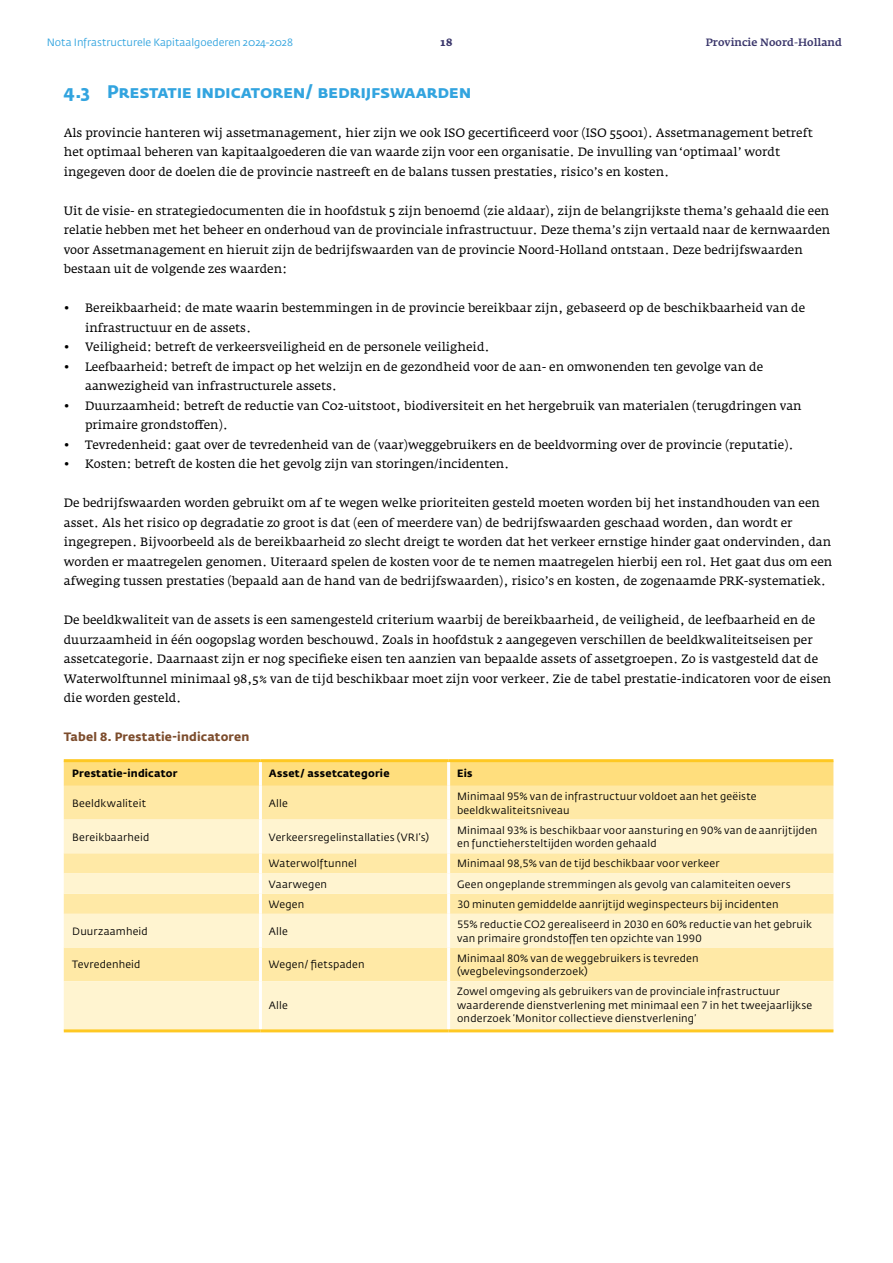
<style>
.page{position:relative;width:893px;height:1263px;background:#fff}
.page>*{position:absolute;margin:0;border:0;box-sizing:border-box;transform-origin:0 0}
.Paragraafkop_KOP_1{font:700 18px "Fedra Sans Std";letter-spacing:-.015em;color:#32a4df}
.body{font:12px/19.5px "Fedra Serif A Std";color:#000}
._1_Tabeltitel{font:700 12px "Fedra Sans Std";letter-spacing:.01em;color:#7c4c2c}
._3_Tabeltekst{font:10.5px/13.5px "Fedra Sans Std";letter-spacing:.015em;color:#000}
.t1{font:10.5px "Fedra Sans Std";color:#32a4df}
._2_Tabelvet{font:700 10.5px "Fedra Sans Std";letter-spacing:.015em;color:#000}
.t2{font:500 10.5px "Fedra Serif A Std";color:#3a366b}
.t3{font:700 10.5px "Fedra Serif A Std";color:#3a366b}
</style>
<div class="page">
<svg style="left:64px;top:762px;width:769px;height:24px;background:#fede7d"></svg>
<div style="left:64px;top:786px;width:769px;height:33px;background:#ffe9a6"></div>
<svg style="left:64px;top:819px;width:769px;height:210px;background:#fff0c1"></svg>
<hr style="left:64px;top:759px;width:196px;height:3px;background:#fec823">
<hr style="left:260px;top:759px;width:189px;height:3px;background:#fec823">
<hr style="left:449px;top:759px;width:384px;height:3px;background:#fec823">
<hr style="left:447px;top:762px;width:3px;height:24px;background:#fff">
<hr style="left:447px;top:786px;width:3px;height:33px;background:#fff">
<hr style="left:447px;top:819px;width:3px;height:34px;background:#fff">
<hr style="left:447px;top:853px;width:3px;height:20px;background:#fff">
<hr style="left:447px;top:873px;width:3px;height:21px;background:#fff">
<hr style="left:447px;top:894px;width:3px;height:20px;background:#fff">
<hr style="left:447px;top:914px;width:3px;height:33px;background:#fff">
<hr style="left:447px;top:947px;width:3px;height:34px;background:#fff">
<hr style="left:447px;top:981px;width:3px;height:48px;background:#fff">
<hr style="left:259px;top:762px;width:3px;height:24px;background:#fff">
<hr style="left:259px;top:786px;width:3px;height:33px;background:#fff">
<hr style="left:259px;top:819px;width:3px;height:34px;background:#fff">
<hr style="left:259px;top:853px;width:3px;height:20px;background:#fff">
<hr style="left:259px;top:873px;width:3px;height:21px;background:#fff">
<hr style="left:259px;top:894px;width:3px;height:20px;background:#fff">
<hr style="left:259px;top:914px;width:3px;height:33px;background:#fff">
<hr style="left:259px;top:947px;width:3px;height:34px;background:#fff">
<hr style="left:259px;top:981px;width:3px;height:48px;background:#fff">
<hr style="left:64px;top:1029px;width:196px;height:3px;background:#fec823">
<hr style="left:260px;top:1029px;width:189px;height:3px;background:#fec823">
<hr style="left:449px;top:1029px;width:384px;height:3px;background:#fec823">
<p class="t1" style="left:47px;top:36px;width:248px">Nota Infrastructurele Kapitaalgoederen 2024-2028</p>
<p class="t3" style="left:440px;top:36px;width:13px">18</p>
<p class="t2" style="left:706px;top:36px;width:138px">Provincie Noord-Holland</p>
<p class="Paragraafkop_KOP_1" style="left:64px;top:80px;width:409px">4.3 Prestatie indicatoren/ bedrijfswaarden</p>
<p class="body" style="left:64px;top:123px;width:750px">Als provincie hanteren wij assetmanagement, hier zijn we ook ISO gecertificeerd voor (ISO 55001). Assetmanagement betreft het optimaal beheren van kapitaalgoederen die van waarde zijn voor een organisatie. De invulling van ‘optimaal’ wordt ingegeven door de doelen die de provincie nastreeft en de balans tussen prestaties, risico’s en kosten.</p>
<p class="body" style="left:64px;top:201px;width:768px">Uit de visie- en strategiedocumenten die in hoofdstuk 5 zijn benoemd (zie aldaar), zijn de belangrijkste thema’s gehaald die een relatie hebben met het beheer en onderhoud van de provinciale infrastructuur. Deze thema’s zijn vertaald naar de kernwaarden voor Assetmanagement en hieruit zijn de bedrijfswaarden van de provincie Noord-Holland ontstaan. Deze bedrijfswaarden bestaan uit de volgende zes waarden:</p>
<p class="body" style="left:85px;top:298px;width:722px;text-indent:-21px">• Bereikbaarheid: de mate waarin bestemmingen in de provincie bereikbaar zijn, gebaseerd op de beschikbaarheid van de infrastructuur en de assets.</p>
<p class="body" style="left:64px;top:337px;width:427px">• Veiligheid: betreft de verkeersveiligheid en de personele veiligheid.</p>
<p class="body" style="left:85px;top:357px;width:680px;text-indent:-21px">• Leefbaarheid: betreft de impact op het welzijn en de gezondheid voor de aan- en omwonenden ten gevolge van de aanwezigheid van infrastructurele assets.</p>
<p class="body" style="left:85px;top:396px;width:718px;text-indent:-21px">• Duurzaamheid: betreft de reductie van C02-uitstoot, biodiversiteit en het hergebruik van materialen (terugdringen van primaire grondstoffen).</p>
<p class="body" style="left:64px;top:435px;width:732px">• Tevredenheid: gaat over de tevredenheid van de (vaar)weggebruikers en de beeldvorming over de provincie (reputatie).</p>
<p class="body" style="left:64px;top:454px;width:447px">• Kosten: betreft de kosten die het gevolg zijn van storingen/incidenten.</p>
<p class="body" style="left:64px;top:493px;width:770px">De bedrijfswaarden worden gebruikt om af te wegen welke prioriteiten gesteld moeten worden bij het instandhouden van een asset. Als het risico op degradatie zo groot is dat (een of meerdere van) de bedrijfswaarden geschaad worden, dan wordt er ingegrepen. Bijvoorbeeld als de bereikbaarheid zo slecht dreigt te worden dat het verkeer ernstige hinder gaat ondervinden, dan worden er maatregelen genomen. Uiteraard spelen de kosten voor de te nemen maatregelen hierbij een rol. Het gaat dus om een afweging tussen prestaties (bepaald aan de hand van de bedrijfswaarden), risico’s en kosten, de zogenaamde PRK-systematiek.</p>
<p class="body" style="left:64px;top:610px;width:769px">De beeldkwaliteit van de assets is een samengesteld criterium waarbij de bereikbaarheid, de veiligheid, de leefbaarheid en de duurzaamheid in één oogopslag worden beschouwd. Zoals in hoofdstuk 2 aangegeven verschillen de beeldkwaliteitseisen per assetcategorie. Daarnaast zijn er nog specifieke eisen ten aanzien van bepaalde assets of assetgroepen. Zo is vastgesteld dat de Waterwolftunnel minimaal 98,5% van de tijd beschikbaar moet zijn voor verkeer. Zie de tabel prestatie-indicatoren voor de eisen die worden gesteld.</p>
<p class="_1_Tabeltitel" style="left:64px;top:729px;width:187px">Tabel 8. Prestatie-indicatoren</p>
<p class="_2_Tabelvet" style="left:72px;top:767px;width:107px">Prestatie-indicator</p>
<p class="_2_Tabelvet" style="left:269px;top:767px;width:122px">Asset/ assetcategorie</p>
<p class="_2_Tabelvet" style="left:457px;top:767px;width:17px">Eis</p>
<p class="_3_Tabeltekst" style="left:72px;top:796px;width:75px">Beeldkwaliteit</p>
<p class="_3_Tabeltekst" style="left:269px;top:796px;width:20px">Alle</p>
<p class="_3_Tabeltekst" style="left:457px;top:790px;width:301px">Minimaal 95% van de infrastructuur voldoet aan het geëiste beeldkwaliteitsniveau</p>
<p class="_3_Tabeltekst" style="left:72px;top:830px;width:79px">Bereikbaarheid</p>
<p class="_3_Tabeltekst" style="left:269px;top:830px;width:162px">Verkeersregelinstallaties (VRI’s)</p>
<p class="_3_Tabeltekst" style="left:457px;top:823px;width:362px">Minimaal 93% is beschikbaar voor aansturing en 90% van de aanrijtijden en functiehersteltijden worden gehaald</p>
<p class="_3_Tabeltekst" style="left:269px;top:857px;width:89px">Waterwolftunnel</p>
<p class="_3_Tabeltekst" style="left:457px;top:857px;width:264px">Minimaal 98,5% van de tijd beschikbaar voor verkeer</p>
<p class="_3_Tabeltekst" style="left:269px;top:877px;width:60px">Vaarwegen</p>
<p class="_3_Tabeltekst" style="left:457px;top:877px;width:335px">Geen ongeplande stremmingen als gevolg van calamiteiten oevers</p>
<p class="_3_Tabeltekst" style="left:269px;top:897px;width:37px">Wegen</p>
<p class="_3_Tabeltekst" style="left:457px;top:897px;width:323px">30 minuten gemiddelde aanrijtijd weginspecteurs bij incidenten</p>
<p class="_3_Tabeltekst" style="left:72px;top:924px;width:77px">Duurzaamheid</p>
<p class="_3_Tabeltekst" style="left:269px;top:924px;width:20px">Alle</p>
<p class="_3_Tabeltekst" style="left:457px;top:918px;width:356px">55% reductie CO2 gerealiseerd in 2030 en 60% reductie van het gebruik van primaire grondstoffen ten opzichte van 1990</p>
<p class="_3_Tabeltekst" style="left:72px;top:958px;width:70px">Tevredenheid</p>
<p class="_3_Tabeltekst" style="left:269px;top:958px;width:97px">Wegen/ fietspaden</p>
<p class="_3_Tabeltekst" style="left:457px;top:951px;width:243px">Minimaal 80% van de weggebruikers is tevreden (wegbelevingsonderzoek)</p>
<p class="_3_Tabeltekst" style="left:269px;top:998px;width:20px">Alle</p>
<p class="_3_Tabeltekst" style="left:457px;top:985px;width:357px">Zowel omgeving als gebruikers van de provinciale infrastructuur waarderende dienstverlening met minimaal een 7 in het tweejaarlijkse onderzoek ‘Monitor collectieve dienstverlening’</p>
</div>
